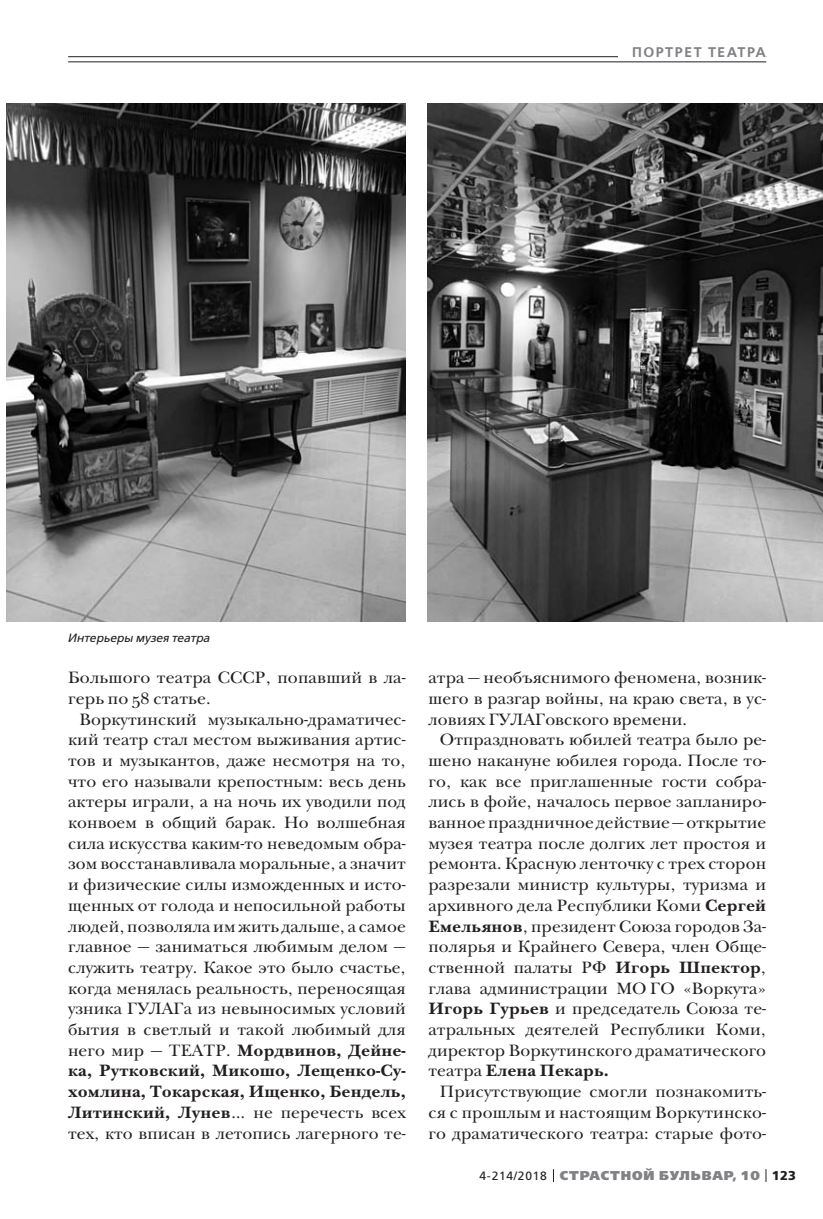
<style>
.page{position:relative;width:823px;height:1219px;background:#fff}
.page>*{position:absolute;margin:0;border:0;box-sizing:border-box;transform-origin:0 0}
.t1{font:17px/20.6px "New Baskerville ITC";letter-spacing:.005em;color:#231f20;text-align:justify}
.t2{font:600 14px "Free Set";letter-spacing:.11em;color:#808285}
.t3{font:800 12.8px "Free Set";letter-spacing:.07em;color:#808285}
.t4{font:italic 12px "Free Set";color:#231f20}
.s1{font-weight:700}
.s2{font-weight:400;font-size:12px;color:#231f20}
.s3{font-weight:700;color:#231f20}
</style>
<div class="page">
<svg style="left:765px;top:1169px;width:1px;height:13px"></svg>
<hr style="left:68px;top:56px;width:697px;height:1px;background:#231f20">
<div style="left:618px;top:41px;width:147px;height:21px;background:#fff"></div>
<hr style="left:68px;top:62px;width:697px;height:1px;background:#231f20">
<img style="left:427px;top:103px;width:395px;height:518px">
<img style="left:7px;top:104px;width:398px;height:517px">
<p class="t2" style="left:631px;top:45px;width:135px">ПОРТРЕТ ТЕАТРА</p>
<p class="t4" style="left:67px;top:632px;width:144px">Интерьеры музея театра</p>
<p class="t1" style="left:68px;top:669px;width:339px">Большого театра СССР, попавший в ла&shy;герь по 58 статье.</p>
<p class="t1" style="left:68px;top:710px;width:339px;text-indent:11px">Воркутинский музыкально-драматичес&shy;кий театр стал местом выживания артис&shy;тов и музыкантов, даже несмотря на то, что его называли крепостным: весь день актеры играли, а на ночь их уводили под конвоем в общий барак. Но волшебная сила искусства каким-то неведомым обра&shy;зом восстанавливала моральные, а значит и физические силы изможденных и исто&shy;щенных от голода и непосильной работы людей, позволяла им жить дальше, а самое главное — заниматься любимым делом — служить театру. Какое это было счастье, когда менялась реальность, переносящая узника ГУЛАГа из невыносимых условий бытия в светлый и такой любимый для него мир — ТЕАТР. <span class="s1">Мордвинов, Дейне&shy;ка, Рутковский, Микошо, Лещенко-Су&shy;хомлина, Токарская, Ищенко, Бендель, Литинский, Лунев</span>… не перечесть всех тех, кто вписан в летопись лагерного те-</p>
<p class="t1" style="left:428px;top:669px;width:339px">атра — необъяснимого феномена, возник&shy;шего в разгар войны, на краю света, в ус&shy;ловиях ГУЛАГовского времени.</p>
<p class="t1" style="left:428px;top:731px;width:339px;text-indent:11px">Отпраздновать юбилей театра было ре&shy;шено накануне юбилея города. После то&shy;го, как все приглашенные гости собра&shy;лись в фойе, началось первое запланиро&shy;ванное праздничное действие — открытие музея театра после долгих лет простоя и ремонта. Красную ленточку с трех сторон разрезали министр культуры, туризма и архивного дела Республики Коми <span class="s1">Сергей Емельянов</span>, президент Союза городов За&shy;полярья и Крайнего Севера, член Обще&shy;ственной палаты РФ <span class="s1">Игорь Шпектор</span>, глава администрации МО ГО «Воркута» <span class="s1">Игорь Гурьев</span> и председатель Союза те&shy;атральных деятелей Республики Коми, директор Воркутинского драматического театра <span class="s1">Елена Пекарь.</span></p>
<p class="t1" style="left:428px;top:1083px;width:339px;text-indent:11px">Присутствующие смогли познакомить&shy;ся с прошлым и настоящим Воркутинско&shy;го драматического театра: старые фото-</p>
<p class="t3" style="left:479px;top:1169px;width:318px"><span class="s2">4-214/2018</span> СТРАСТНОЙ БУЛЬВАР, 10 <span class="s3">123</span></p>
</div>
